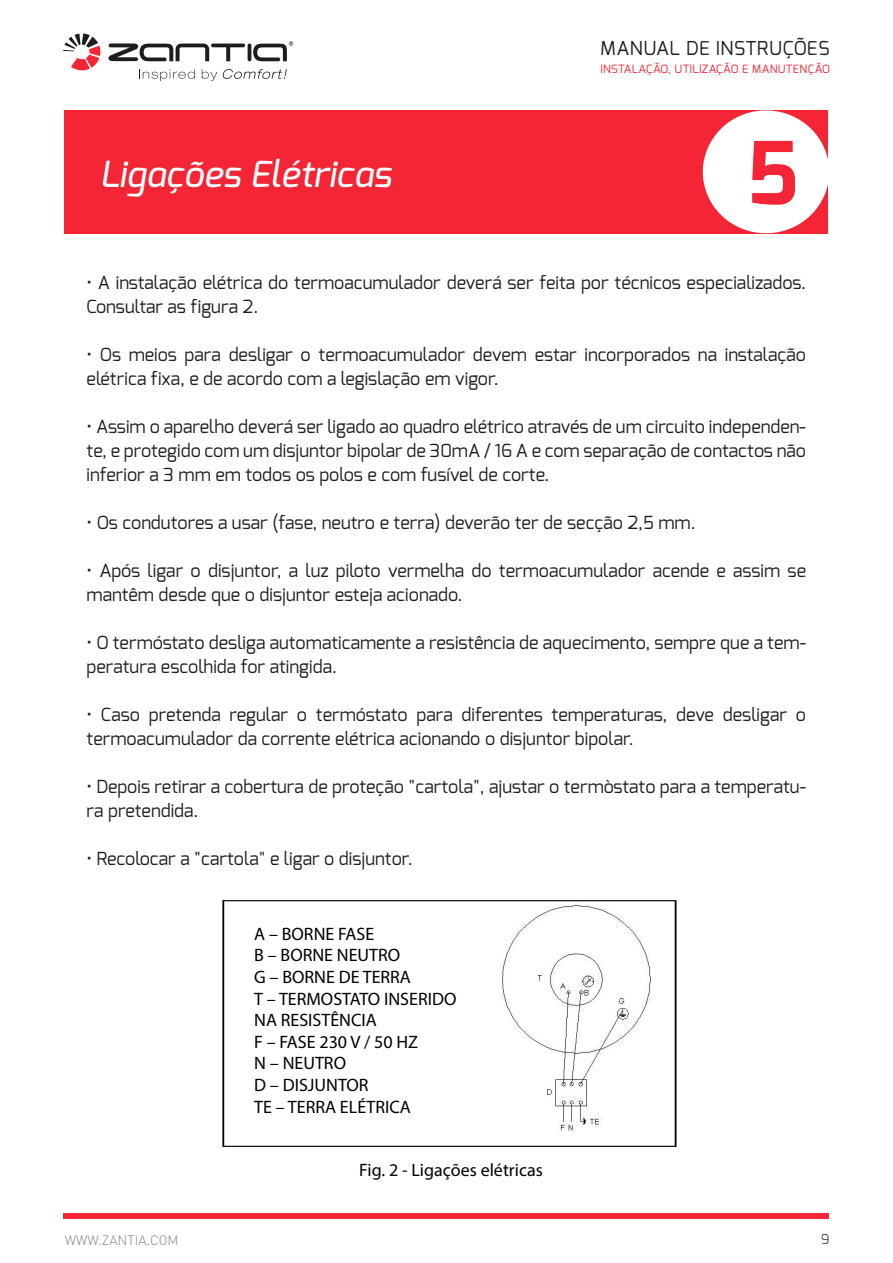
<style>
.page{position:relative;width:893px;height:1263px;background:#fff}
.page>*{position:absolute;margin:0;border:0;box-sizing:border-box;transform-origin:0 0}
.t1{font:700 86.7px "Exo";color:#f42534}
.t2{font:italic 500 36px "Exo";color:#fff}
.t3{font:19.2px "Exo";letter-spacing:.03em;color:#1d1d1b}
.t4{font:18px/24px "Exo";color:#1d1d1b}
.t5{font:18px/21.6px "Myriad Pro";color:#000}
.t6{font:300 13.5px "DIN";color:#868686}
.t7{font:300 13.5px "Exo";color:#1d1d1b}
.t8{font:11.4px "Exo";letter-spacing:.03em;color:#f42534}
</style>
<div class="page">
<div style="left:65px;top:110px;width:763px;height:123px;background:#f42534"></div>
<div style="left:703px;top:110px;width:126px;height:123px;background:#fff;border-radius:50%"></div>
<svg style="left:142px;top:69px;width:53px;height:12px"></svg>
<svg style="left:202px;top:69px;width:15px;height:12px"></svg>
<svg style="left:223px;top:69px;width:64px;height:10px"></svg>
<svg style="left:253px;top:41px;width:40px;height:20px"></svg>
<hr style="left:248px;top:44px;width:3px;height:17px;background:#1d1d1b;border-radius:2px">
<hr style="left:211px;top:44px;width:34px;height:3px;background:#1d1d1b;border-radius:2px">
<svg style="left:63px;top:34px;width:38px;height:37px"></svg>
<svg style="left:108px;top:43px;width:101px;height:18px"></svg>
<div style="left:64px;top:1214px;width:765px;height:5px;background:#f42534"></div>
<svg style="left:222px;top:900px;width:454px;height:247px"></svg>
<h2 class="t2" style="left:100px;top:151px;width:293px">Ligações Elétricas</h2>
<p class="t3" style="left:600px;top:36px;width:231px">MANUAL DE INSTRUÇÕES</p>
<p class="t8" style="left:600px;top:62px;width:231px">INSTALAÇÃO, UTILIZAÇÃO E MANUTENÇÃO</p>
<h1 class="t1" style="left:747px;top:117px;width:53px">5</h1>
<p class="t4" style="left:87px;top:271px;width:721px">• A instalação elétrica do termoacumulador deverá ser feita por técnicos especializados.<br>Consultar as figura 2.</p>
<p class="t4" style="left:87px;top:343px;width:721px">• Os meios para desligar o termoacumulador devem estar incorporados na instalação elétrica fixa, e de acordo com a legislação em vigor.</p>
<p class="t4" style="left:87px;top:415px;width:721px;text-align:justify">• Assim o aparelho deverá ser ligado ao quadro elétrico através de um circuito independen&shy;te, e protegido com um disjuntor bipolar de 30mA / 16 A e com separação de contactos não inferior a 3 mm em todos os polos e com fusível de corte.</p>
<p class="t4" style="left:87px;top:511px;width:610px">• Os condutores a usar (fase, neutro e terra) deverão ter de secção 2,5 mm.</p>
<p class="t4" style="left:87px;top:559px;width:721px">• Após ligar o disjuntor, a luz piloto vermelha do termoacumulador acende e assim se mantêm desde que o disjuntor esteja acionado.</p>
<p class="t4" style="left:87px;top:631px;width:721px">• O termóstato desliga automaticamente a resistência de aquecimento, sempre que a tem&shy;peratura escolhida for atingida.</p>
<p class="t4" style="left:87px;top:703px;width:721px">• Caso pretenda regular o termóstato para diferentes temperaturas, deve desligar o termoacumulador da corrente elétrica acionando o disjuntor bipolar.</p>
<p class="t4" style="left:87px;top:775px;width:721px">• Depois retirar a cobertura de proteção "cartola", ajustar o termòstato para a temperatu&shy;ra pretendida.</p>
<p class="t4" style="left:87px;top:847px;width:327px">• Recolocar a "cartola" e ligar o disjuntor.</p>
<p class="t5" style="left:254px;top:923px;width:204px">A – BORNE FASE<br>B – BORNE NEUTRO<br>G – BORNE DE TERRA<br>T – TERMOSTATO INSERIDO<br>NA RESISTÊNCIA<br>F – FASE 230 V / 50 HZ<br>N – NEUTRO<br>D – DISJUNTOR<br>TE – TERRA ELÉTRICA</p>
<p class="t5" style="left:359px;top:1159px;width:185px">Fig. 2 - Ligações elétricas</p>
<p class="t6" style="left:65px;top:1232px;width:115px">WWW.ZANTIA.COM</p>
<p class="t7" style="left:821px;top:1230px;width:10px">9</p>
</div>
